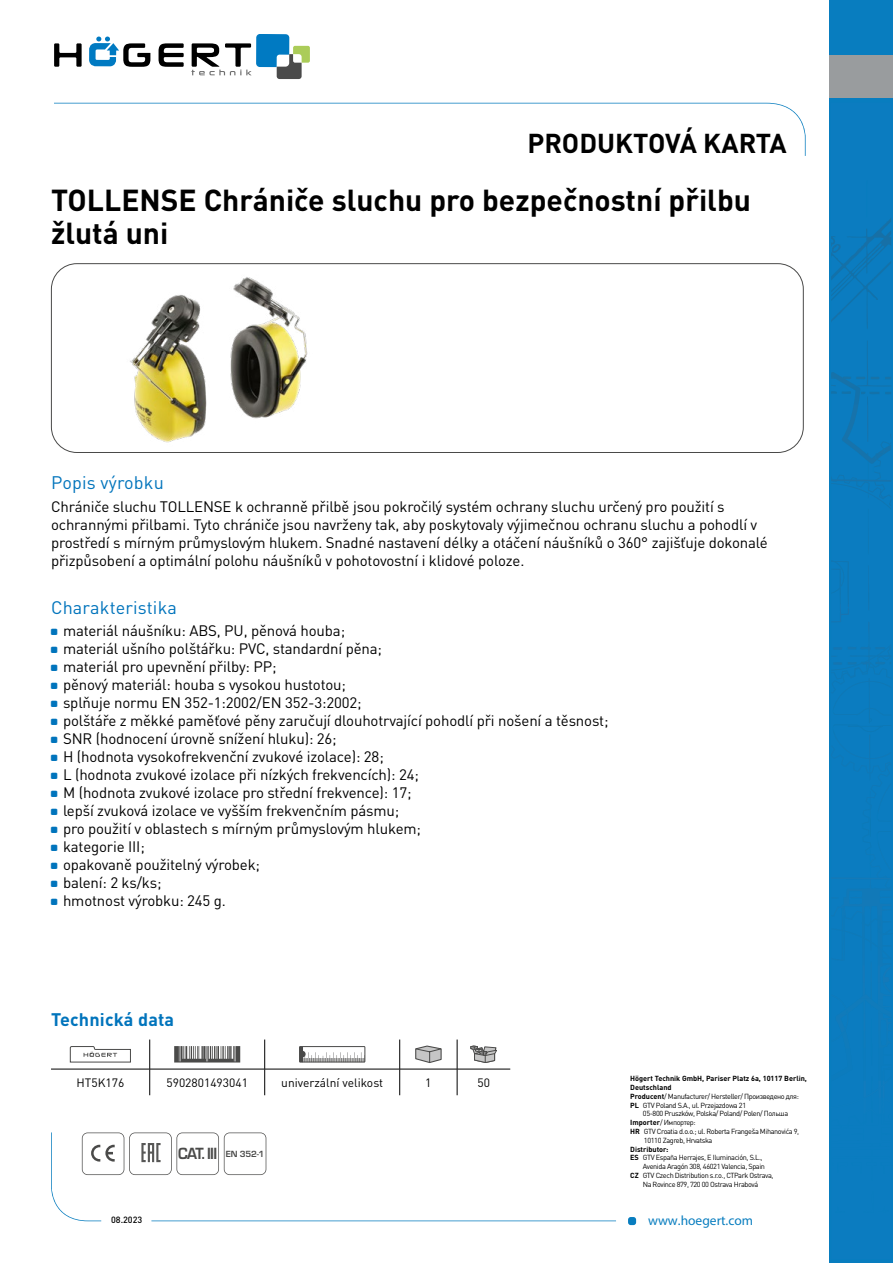
<style>
.page{position:relative;width:893px;height:1263px;background:#fff}
.page>*{position:absolute;margin:0;border:0;box-sizing:border-box;transform-origin:0 0}
.t1{font:700 30px/33px "DIN Pro";color:#000}
.t2{font:700 27px "DIN Pro";color:#000}
.t3{font:18px "DIN Pro";letter-spacing:.01em;color:#0074bc}
.t4{font:700 18px "DIN Pro";letter-spacing:.01em;color:#0074bc}
.t5{font:15px/18px "DIN Pro";letter-spacing:-.01em;color:#000}
.t6{font:700 15px "Euromode";letter-spacing:-.05em;color:#4a4a49;scale:.93 1}
.t7{font:13.5px "Myriad Pro";color:#087dbf}
.t8{font:12px "DIN Pro";color:#000}
.t9{font:500 9px "DIN Pro";color:#000}
.t10{font:7.35px "DIN Pro";letter-spacing:-.05em;color:#000}
.t11{font:700 7.35px "DIN Pro";color:#000}
.s1{font-weight:700}
</style>
<div class="page">
<svg style="left:54px;top:43px;width:28px;height:24px"></svg>
<svg style="left:159px;top:43px;width:25px;height:24px"></svg>
<svg style="left:89px;top:37px;width:61px;height:30px"></svg>
<svg style="left:191px;top:34px;width:119px;height:45px"></svg>
<svg style="left:54px;top:103px;width:752px;height:53px"></svg>
<div style="left:628px;top:1217px;width:8px;height:8px;background:#087dbf;border-radius:3px"></div>
<svg style="left:51px;top:1132px;width:565px;height:89px"></svg>
<div style="left:830px;top:0;width:63px;height:1263px;background:#087dbf"></div>
<img style="left:831px;top:273px;width:50px;height:56px">
<img style="left:867px;top:222px;width:24px;height:44px">
<img style="left:831px;top:222px;width:56px;height:42px">
<svg style="left:831px;top:341px;width:60px;height:565px"></svg>
<img style="left:863px;top:906px;width:28px;height:76px">
<img style="left:831px;top:877px;width:60px;height:2px">
<img style="left:848px;top:647px;width:43px;height:3px">
<div style="left:830px;top:56px;width:63px;height:42px;background:#999c9e"></div>
<div style="left:51px;top:263px;width:753px;height:190px;border:1px solid #4a4a49;border-radius:26px"></div>
<svg style="left:82px;top:1132px;width:184px;height:43px"></svg>
<hr style="left:149px;top:1039px;width:1px;height:30px;background:#000">
<hr style="left:264px;top:1039px;width:1px;height:30px;background:#000">
<hr style="left:399px;top:1039px;width:1px;height:30px;background:#000">
<hr style="left:457px;top:1039px;width:1px;height:30px;background:#000">
<svg style="left:149px;top:1070px;width:1px;height:25px"></svg>
<svg style="left:264px;top:1070px;width:1px;height:25px"></svg>
<svg style="left:399px;top:1070px;width:1px;height:25px"></svg>
<svg style="left:457px;top:1070px;width:1px;height:25px"></svg>
<hr style="left:51px;top:1069px;width:99px;height:1px;background:#000">
<hr style="left:150px;top:1069px;width:115px;height:1px;background:#000">
<hr style="left:265px;top:1069px;width:135px;height:1px;background:#000">
<hr style="left:400px;top:1069px;width:57px;height:1px;background:#000">
<hr style="left:457px;top:1069px;width:53px;height:1px;background:#000">
<svg style="left:70px;top:1046px;width:61px;height:16px"></svg>
<svg style="left:174px;top:1046px;width:66px;height:16px"></svg>
<svg style="left:301px;top:1048px;width:62px;height:12px"></svg>
<div style="left:299px;top:1046px;width:66px;height:16px;border:1px solid #4a4a49"></div>
<svg style="left:415px;top:1045px;width:27px;height:18px"></svg>
<svg style="left:470px;top:1046px;width:27px;height:17px"></svg>
<img style="left:130px;top:277px;width:178px;height:166px">
<h2 class="t2" style="left:528px;top:121px;width:261px">PRODUKTOVÁ KARTA</h2>
<h1 class="t1" style="left:51px;top:180px;width:701px">TOLLENSE Chrániče sluchu pro bezpečnostní přilbu žlutá uni</h1>
<p class="t3" style="left:51px;top:471px;width:114px">Popis výrobku</p>
<p class="t5" style="left:51px;top:497px;width:718px">Chrániče sluchu TOLLENSE k ochranně přilbě jsou pokročilý systém ochrany sluchu určený pro použití s ochrannými přilbami. Tyto chrániče jsou navrženy tak, aby poskytovaly výjimečnou ochranu sluchu a pohodlí v prostředí s mírným průmyslovým hlukem. Snadné nastavení délky a otáčení náušníků o 360° zajišťuje dokonalé přizpůsobení a optimální polohu náušníků v pohotovostní i klidové poloze.</p>
<p class="t3" style="left:51px;top:595px;width:127px">Charakteristika</p>
<p class="t5" style="left:63px;top:621px;width:547px">materiál náušníku: ABS, PU, pěnová houba;<br>materiál ušního polštářku: PVC, standardní pěna;<br>materiál pro upevnění přilby: PP;<br>pěnový materiál: houba s vysokou hustotou;<br>splňuje normu EN 352-1:2002/EN 352-3:2002;<br>polštáře z měkké paměťové pěny zaručují dlouhotrvající pohodlí při nošení a těsnost; SNR (hodnocení úrovně snížení hluku): 26;<br>H (hodnota vysokofrekvenční zvukové izolace): 28;<br>L (hodnota zvukové izolace při nízkých frekvencích): 24;<br>M (hodnota zvukové izolace pro střední frekvence): 17;<br>lepší zvuková izolace ve vyšším frekvenčním pásmu;<br>pro použití v oblastech s mírným průmyslovým hlukem;<br>kategorie III;<br>opakovaně použitelný výrobek;<br>balení: 2 ks/ks;<br>hmotnost výrobku: 245 g.</p>
<p class="t4" style="left:51px;top:1004px;width:125px">Technická data</p>
<p class="t8" style="left:76px;top:1074px;width:49px">HT5K176</p>
<p class="t8" style="left:166px;top:1074px;width:83px">5902801493041</p>
<p class="t8" style="left:281px;top:1074px;width:103px">univerzální velikost</p>
<p class="t8" style="left:425px;top:1074px;width:8px">1</p>
<p class="t8" style="left:477px;top:1074px;width:14px">50</p>
<p class="t6" style="left:178px;top:1144px;width:94px">CAT.III <sup>EN</sup> <sup>352-1</sup></p>
<p class="t11" style="left:630px;top:1072px;width:178px">Högert Technik GmbH, Pariser Platz 6a, 10117 Berlin,</p>
<p class="t11" style="left:630px;top:1081px;width:43px">Deutschland</p>
<p class="t10" style="left:630px;top:1091px;width:170px"><span class="s1">Producent</span>/ Manufacturer/ Hersteller/ Произведено для:</p>
<p class="t10" style="left:630px;top:1100px;width:117px"><span class="s1">PL</span> GTV Poland S.A., ul. Przejazdowa 21</p>
<p class="t10" style="left:643px;top:1109px;width:147px">05-800 Pruszków, Polska/ Poland/ Polen/ Польша</p>
<p class="t10" style="left:630px;top:1117px;width:67px"><span class="s1">Importer</span>/ Импортер:</p>
<p class="t10" style="left:630px;top:1126px;width:171px"><span class="s1">HR</span> GTV Croatia d.o.o.; ul. Roberta Frangeša Mihanovića 9,</p>
<p class="t10" style="left:644px;top:1135px;width:70px">10110 Zagreb, Hrvatska</p>
<p class="t11" style="left:630px;top:1143px;width:40px">Distributor:</p>
<p class="t10" style="left:630px;top:1153px;width:134px"><span class="s1">ES</span> GTV España Herrajes, E Iluminación, S.L.,</p>
<p class="t10" style="left:643px;top:1161px;width:124px">Avenida Aragón 308, 46021 Valencia, Spain</p>
<p class="t10" style="left:630px;top:1170px;width:145px"><span class="s1">CZ</span> GTV Czech Distribution s.r.o., CTPark Ostrava,</p>
<p class="t10" style="left:643px;top:1179px;width:117px">Na Rovince 879, 720 00 Ostrava Hrabová</p>
<p class="t9" style="left:111px;top:1213px;width:33px">08.2023</p>
<p class="t7" style="left:648px;top:1212px;width:107px">www.hoegert.com</p>
</div>
